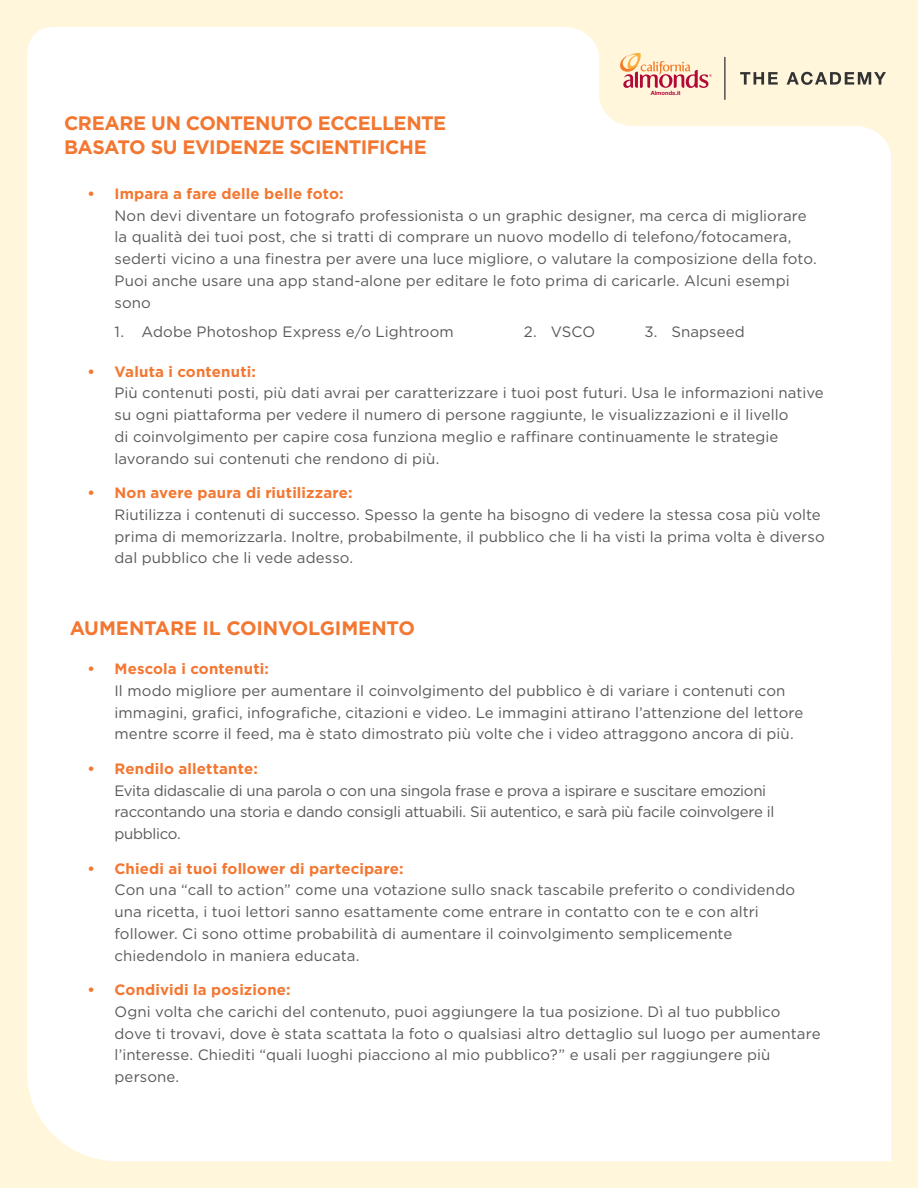
<style>
.page{position:relative;width:918px;height:1188px;background:#fff6dc}
.page>*{position:absolute;margin:0;border:0;box-sizing:border-box;transform-origin:0 0}
.t1{font:700 19.5px/23.4px "Gotham";letter-spacing:-.02em;color:#f37731}
.t2{font:15px/21.8px "Gotham";letter-spacing:.005em;color:#58595b}
.t3{font:15px/21.8px "Gotham";letter-spacing:-.02em;color:#58595b}
.t4{font:700 15px "Gotham";letter-spacing:.01em;color:#f37731}
.t5{font:700 5.85px "Helvetica Neue LT Std";color:#b30838}
</style>
<div class="page">
<div style="left:27px;top:27px;width:864px;height:1134px;background:#fff"></div>
<svg style="left:740px;top:72px;width:38px;height:13px"></svg>
<svg style="left:787px;top:72px;width:99px;height:13px"></svg>
<hr style="left:724px;top:57px;width:2px;height:42px;background:#333">
<svg style="left:619px;top:52px;width:93px;height:36px"></svg>
<h1 class="t1" style="left:64px;top:111px;width:384px">CREARE UN CONTENUTO ECCELLENTE<br>BASATO SU EVIDENZE SCIENTIFICHE</h1>
<p class="t5" style="left:651px;top:89px;width:31px">Almonds.it</p>
<p class="t4" style="left:88px;top:184px;width:257px">• Impara a fare delle belle foto:</p>
<p class="t2" style="left:115px;top:204px;width:704px">Non devi diventare un fotografo professionista o un graphic designer, ma cerca di migliorare la qualità dei tuoi post, che si tratti di comprare un nuovo modello di telefono/fotocamera, sederti vicino a una finestra per avere una luce migliore, o valutare la composizione della foto.<br>Puoi anche usare una app stand-alone per editare le foto prima di caricarle. Alcuni esempi sono</p>
<p class="t2" style="left:115px;top:321px;width:341px">1. Adobe Photoshop Express e/o Lightroom</p>
<p class="t2" style="left:524px;top:320px;width:73px">2. VSCO</p>
<p class="t2" style="left:644px;top:320px;width:102px">3. Snapseed</p>
<p class="t4" style="left:88px;top:361px;width:170px">• Valuta i contenuti:</p>
<p class="t2" style="left:115px;top:382px;width:711px">Più contenuti posti, più dati avrai per caratterizzare i tuoi post futuri. Usa le informazioni native su ogni piattaforma per vedere il numero di persone raggiunte, le visualizzazioni e il livello<br>di coinvolgimento per capire cosa funziona meglio e raffinare continuamente le strategie lavorando sui contenuti che rendono di più.</p>
<p class="t4" style="left:88px;top:483px;width:267px">• Non avere paura di riutilizzare:</p>
<p class="t2" style="left:115px;top:503px;width:712px">Riutilizza i contenuti di successo. Spesso la gente ha bisogno di vedere la stessa cosa più volte prima di memorizzarla. Inoltre, probabilmente, il pubblico che li ha visti la prima volta è diverso dal pubblico che li vede adesso.</p>
<h1 class="t1" style="left:70px;top:617px;width:347px">AUMENTARE IL COINVOLGIMENTO</h1>
<p class="t4" style="left:88px;top:659px;width:183px">• Mescola i contenuti:</p>
<p class="t2" style="left:115px;top:679px;width:690px">Il modo migliore per aumentare il coinvolgimento del pubblico è di variare i contenuti con immagini, grafici, infografiche, citazioni e video. Le immagini attirano l’attenzione del lettore mentre scorre il feed, ma è stato dimostrato più volte che i video attraggono ancora di più.</p>
<p class="t4" style="left:88px;top:759px;width:172px">• Rendilo allettante:</p>
<p class="t3" style="left:115px;top:779px;width:661px">Evita didascalie di una parola o con una singola frase e prova a ispirare e suscitare emozioni raccontando una storia e dando consigli attuabili. Sii autentico, e sarà più facile coinvolgere il pubblico.</p>
<p class="t4" style="left:88px;top:858px;width:317px">• Chiedi ai tuoi follower di partecipare:</p>
<p class="t2" style="left:115px;top:879px;width:682px">Con una “call to action” come una votazione sullo snack tascabile preferito o condividendo una ricetta, i tuoi lettori sanno esattamente come entrare in contatto con te e con altri follower. Ci sono ottime probabilità di aumentare il coinvolgimento semplicemente chiedendolo in maniera educata.</p>
<p class="t4" style="left:88px;top:980px;width:205px">• Condividi la posizione:</p>
<p class="t2" style="left:115px;top:1000px;width:708px">Ogni volta che carichi del contenuto, puoi aggiungere la tua posizione. Dì al tuo pubblico dove ti trovavi, dove è stata scattata la foto o qualsiasi altro dettaglio sul luogo per aumentare l’interesse. Chiediti “quali luoghi piacciono al mio pubblico?” e usali per raggiungere più persone.</p>
</div>
